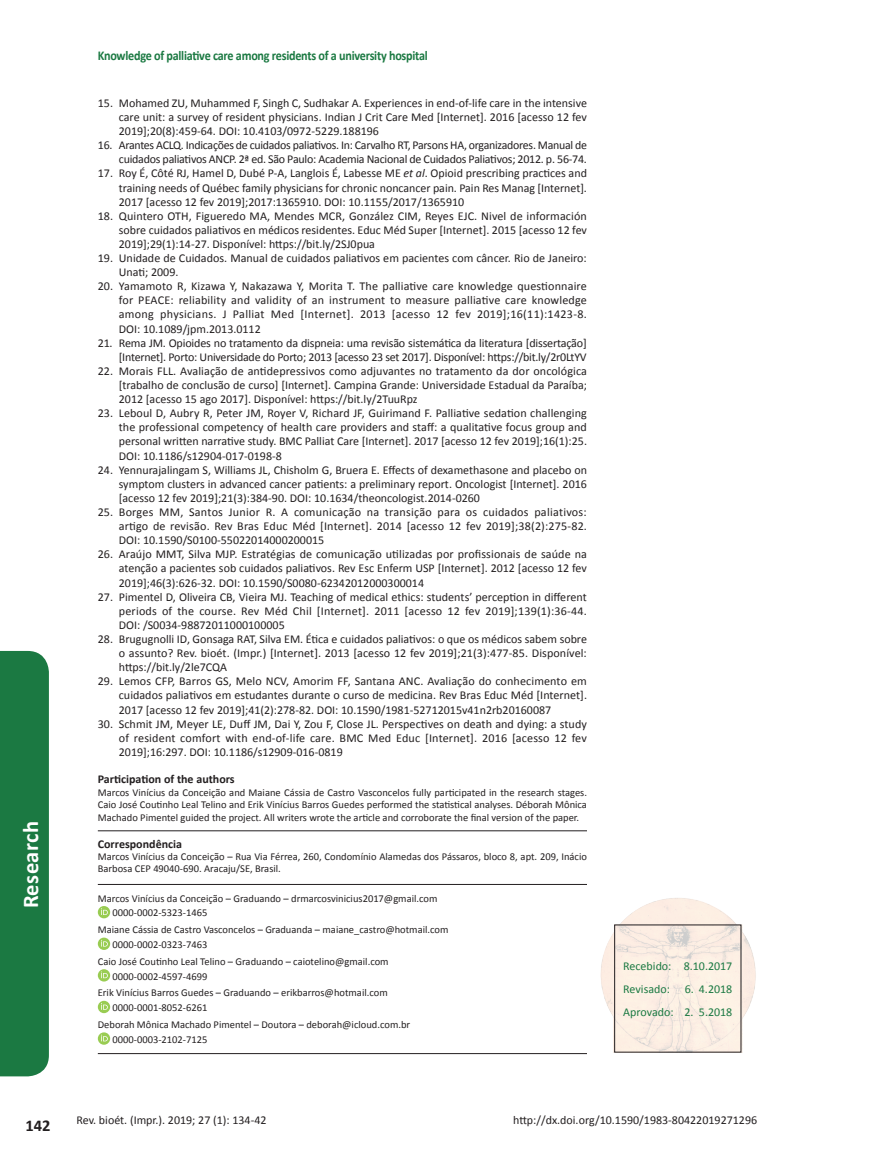
<style>
.page{position:relative;width:872px;height:1170px;background:#fff}
.page>*{position:absolute;margin:0;border:0;box-sizing:border-box;transform-origin:0 0}
.t1{font:700 22.5px "Calibri";letter-spacing:.02em;color:#fff}
.t2{font:700 16.5px "Calibri";color:#231f20}
.t3{font:700 13.5px "Calibri";letter-spacing:-.02em;color:#1b7942;scale:.9 1}
.Referencias{font:12px/14.1px "Calibri";color:#231f20;text-align:justify}
.Referencias-2{font:12px/14.1px "Calibri";letter-spacing:-.02em;color:#231f20;text-align:right}
.t4{font:12px "Calibri";color:#1b7942}
.Titulo_participacao{font:700 12px "Calibri";color:#231f20}
.Titulo_correspondenc{font:700 12px "Calibri";color:#231f20}
.Texto_participacao_d{font:10.5px/12.6px "Calibri";color:#231f20;text-align:justify}
.Autor_ORCID__demais{font:10.5px "Calibri";color:#231f20}
.Texto_correspondenci{font:10.5px/12px "Calibri";color:#231f20}
.ORCID{font:10.5px "Calibri";color:#231f20}
.Autor_ORCID__primeir{font:10.5px "Calibri";color:#231f20}
.ORCID__último{font:10.5px "Calibri";color:#231f20}
.s1{font-style:italic}
</style>
<div class="page">
<hr style="left:98px;top:830px;width:489px;height:1px;background:#231f20">
<hr style="left:98px;top:884px;width:489px;height:1px;background:#231f20">
<hr style="left:98px;top:1053px;width:489px;height:1px;background:#231f20">
<svg style="left:98px;top:905px;width:12px;height:13px"></svg>
<svg style="left:101px;top:908px;width:7px;height:6px"></svg>
<svg style="left:98px;top:937px;width:12px;height:12px"></svg>
<svg style="left:101px;top:939px;width:7px;height:7px"></svg>
<svg style="left:98px;top:969px;width:12px;height:12px"></svg>
<svg style="left:101px;top:971px;width:7px;height:7px"></svg>
<svg style="left:98px;top:1000px;width:12px;height:13px"></svg>
<svg style="left:101px;top:1002px;width:7px;height:7px"></svg>
<svg style="left:98px;top:1032px;width:12px;height:12px"></svg>
<svg style="left:101px;top:1034px;width:7px;height:7px"></svg>
<img style="left:600px;top:898px;width:156px;height:154px">
<div style="left:0;top:651px;width:49px;height:425px;background:#1b7942"></div>
<h1 class="t1" style="left:15px;top:908px;width:89px;rotate:-90deg">Research</h1>
<p class="t3" style="left:98px;top:46px;width:368px">Knowledge of palliative care among residents of a university hospital</p>
<p class="Referencias" style="left:119px;top:95px;width:469px;text-indent:-21px">15. Mohamed ZU, Muhammed F, Singh C, Sudhakar A. Experiences in end-of-life care in the intensive care unit: a survey of resident physicians. Indian J Crit Care Med [Internet]. 2016 [acesso 12 fev 2019];20(8):459-64. DOI: 10.4103/0972-5229.188196</p>
<p class="Referencias-2" style="left:98px;top:138px;width:491px">16. Arantes ACLQ. Indicações de cuidados paliativos. In: Carvalho RT, Parsons HA, organizadores. Manual de cuidados paliativos ANCP. 2ª ed. São Paulo: Academia Nacional de Cuidados Paliativos; 2012. p. 56-74.</p>
<p class="Referencias" style="left:119px;top:166px;width:469px;text-indent:-21px">17. Roy É, Côté RJ, Hamel D, Dubé P-A, Langlois É, Labesse ME <span class="s1">et al</span>. Opioid prescribing practices and training needs of Québec family physicians for chronic noncancer pain. Pain Res Manag [Internet].<br>2017 [acesso 12 fev 2019];2017:1365910. DOI: 10.1155/2017/1365910</p>
<p class="Referencias" style="left:119px;top:208px;width:469px;text-indent:-21px">18. Quintero OTH, Figueredo MA, Mendes MCR, González CIM, Reyes EJC. Nivel de información sobre cuidados paliativos en médicos residentes. Educ Méd Super [Internet]. 2015 [acesso 12 fev 2019];29(1):14-27. Disponível: https://bit.ly/2SJ0pua</p>
<p class="Referencias" style="left:119px;top:251px;width:469px;text-indent:-21px">19. Unidade de Cuidados. Manual de cuidados paliativos em pacientes com câncer. Rio de Janeiro:<br>Unati; 2009.</p>
<p class="Referencias" style="left:119px;top:279px;width:469px;text-indent:-21px">20. Yamamoto R, Kizawa Y, Nakazawa Y, Morita T. The palliative care knowledge questionnaire for PEACE: reliability and validity of an instrument to measure palliative care knowledge among physicians. J Palliat Med [Internet]. 2013 [acesso 12 fev 2019];16(11):1423-8.<br>DOI: 10.1089/jpm.2013.0112</p>
<p class="Referencias-2" style="left:98px;top:335px;width:490px">21. Rema JM. Opioides no tratamento da dispneia: uma revisão sistemática da literatura [dissertação] [Internet]. Porto: Universidade do Porto; 2013 [acesso 23 set 2017]. Disponível: https://bit.ly/2r0LtYV</p>
<p class="Referencias" style="left:119px;top:363px;width:469px;text-indent:-21px">22. Morais FLL. Avaliação de antidepressivos como adjuvantes no tratamento da dor oncológica [trabalho de conclusão de curso] [Internet]. Campina Grande: Universidade Estadual da Paraíba; 2012 [acesso 15 ago 2017]. Disponível: https://bit.ly/2TuuRpz</p>
<p class="Referencias" style="left:119px;top:406px;width:469px;text-indent:-21px">23. Leboul D, Aubry R, Peter JM, Royer V, Richard JF, Guirimand F. Palliative sedation challenging the professional competency of health care providers and staff: a qualitative focus group and personal written narrative study. BMC Palliat Care [Internet]. 2017 [acesso 12 fev 2019];16(1):25.<br>DOI: 10.1186/s12904-017-0198-8</p>
<p class="Referencias" style="left:119px;top:462px;width:469px;text-indent:-21px">24. Yennurajalingam S, Williams JL, Chisholm G, Bruera E. Effects of dexamethasone and placebo on symptom clusters in advanced cancer patients: a preliminary report. Oncologist [Internet]. 2016 [acesso 12 fev 2019];21(3):384-90. DOI: 10.1634/theoncologist.2014-0260</p>
<p class="Referencias" style="left:119px;top:504px;width:470px;text-indent:-21px">25. Borges MM, Santos Junior R. A comunicação na transição para os cuidados paliativos: artigo de revisão. Rev Bras Educ Méd [Internet]. 2014 [acesso 12 fev 2019];38(2):275-82.<br>DOI: 10.1590/S0100-55022014000200015</p>
<p class="Referencias" style="left:119px;top:547px;width:469px;text-indent:-21px">26. Araújo MMT, Silva MJP. Estratégias de comunicação utilizadas por profissionais de saúde na atenção a pacientes sob cuidados paliativos. Rev Esc Enferm USP [Internet]. 2012 [acesso 12 fev 2019];46(3):626-32. DOI: 10.1590/S0080-62342012000300014</p>
<p class="Referencias" style="left:119px;top:589px;width:469px;text-indent:-21px">27. Pimentel D, Oliveira CB, Vieira MJ. Teaching of medical ethics: students’ perception in different periods of the course. Rev Méd Chil [Internet]. 2011 [acesso 12 fev 2019];139(1):36-44.<br>DOI: /S0034-98872011000100005</p>
<p class="Referencias" style="left:119px;top:631px;width:469px;text-indent:-21px">28. Brugugnolli ID, Gonsaga RAT, Silva EM. Ética e cuidados paliativos: o que os médicos sabem sobre o assunto? Rev. bioét. (Impr.) [Internet]. 2013 [acesso 12 fev 2019];21(3):477-85. Disponível: https://bit.ly/2le7CQA</p>
<p class="Referencias" style="left:119px;top:674px;width:470px;text-indent:-21px">29. Lemos CFP, Barros GS, Melo NCV, Amorim FF, Santana ANC. Avaliação do conhecimento em cuidados paliativos em estudantes durante o curso de medicina. Rev Bras Educ Méd [Internet].<br>2017 [acesso 12 fev 2019];41(2):278-82. DOI: 10.1590/1981-52712015v41n2rb20160087</p>
<p class="Referencias" style="left:119px;top:716px;width:469px;text-indent:-21px">30. Schmit JM, Meyer LE, Duff JM, Dai Y, Zou F, Close JL. Perspectives on death and dying: a study of resident comfort with end-of-life care. BMC Med Educ [Internet]. 2016 [acesso 12 fev 2019];16:297. DOI: 10.1186/s12909-016-0819</p>
<p class="Titulo_participacao" style="left:98px;top:770px;width:138px">Participation of the authors</p>
<p class="Texto_participacao_d" style="left:98px;top:785px;width:490px">Marcos Vinícius da Conceição and Maiane Cássia de Castro Vasconcelos fully participated in the research stages.<br>Caio José Coutinho Leal Telino and Erik Vinícius Barros Guedes performed the statistical analyses. Déborah Mônica Machado Pimentel guided the project. All writers wrote the article and corroborate the final version of the paper.</p>
<p class="Titulo_correspondenc" style="left:98px;top:835px;width:86px">Correspondência</p>
<p class="Texto_correspondenci" style="left:98px;top:850px;width:490px">Marcos Vinícius da Conceição – Rua Via Férrea, 260, Condomínio Alamedas dos Pássaros, bloco 8, apt. 209, Inácio<br>Barbosa CEP 49040-690. Aracaju/SE, Brasil.</p>
<p class="Autor_ORCID__primeir" style="left:98px;top:890px;width:341px">Marcos Vinícius da Conceição – Graduando – drmarcosvinicius2017@gmail.com</p>
<p class="ORCID" style="left:112px;top:905px;width:96px">0000-0002-5323-1465</p>
<p class="Autor_ORCID__demais" style="left:98px;top:922px;width:352px">Maiane Cássia de Castro Vasconcelos – Graduanda – maiane_castro@hotmail.com</p>
<p class="ORCID" style="left:112px;top:937px;width:96px">0000-0002-0323-7463</p>
<p class="Autor_ORCID__demais" style="left:98px;top:953px;width:292px">Caio José Coutinho Leal Telino – Graduando – caiotelino@gmail.com</p>
<p class="ORCID" style="left:112px;top:968px;width:96px">0000-0002-4597-4699</p>
<p class="Autor_ORCID__demais" style="left:98px;top:985px;width:291px">Erik Vinícius Barros Guedes – Graduando – erikbarros@hotmail.com</p>
<p class="ORCID" style="left:112px;top:1000px;width:96px">0000-0001-8052-6261</p>
<p class="Autor_ORCID__demais" style="left:98px;top:1017px;width:314px">Deborah Mônica Machado Pimentel – Doutora – deborah@icloud.com.br</p>
<p class="ORCID__último" style="left:112px;top:1031px;width:96px">0000-0003-2102-7125</p>
<p class="t4" style="left:623px;top:957px;width:111px">Recebido: 8.10.2017</p>
<p class="t4" style="left:623px;top:980px;width:111px">Revisado: 6. 4.2018</p>
<p class="t4" style="left:623px;top:1003px;width:111px">Aprovado: 2. 5.2018</p>
<h2 class="t2" style="left:26px;top:1113px;width:27px">142</h2>
<p class="Referencias" style="left:77px;top:1112px;width:191px">Rev. bioét. (Impr.). 2019; 27 (1): 134-42</p>
<p class="Referencias" style="left:513px;top:1112px;width:245px">http://dx.doi.org/10.1590/1983-80422019271296</p>
</div>
